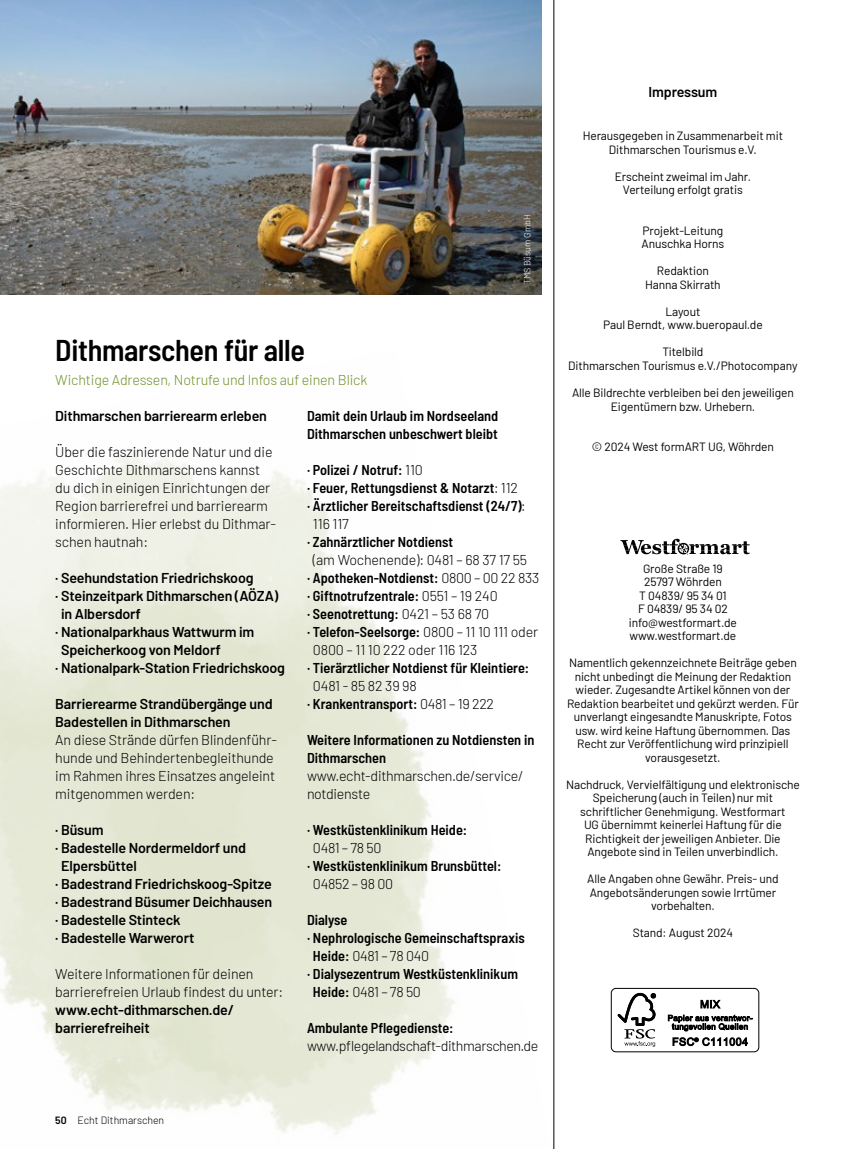
<style>
.page{position:relative;width:851px;height:1149px;background:#fff}
.page>*{position:absolute;margin:0;border:0;box-sizing:border-box;transform-origin:0 0}
.t1{font:600 semi-condensed 30px "Barlow";letter-spacing:-.01em;color:#000}
.t2{font:300 14.25px/18px "Barlow";letter-spacing:-.01em;color:#000}
.t3{font:600 semi-condensed 14.25px/18px "Barlow";color:#000}
.t4{font:600 14.25px/18px "Barlow";letter-spacing:-.01em;color:#000}
.t5{font:300 14.25px "Barlow";letter-spacing:-.01em;color:#709127}
.t6{font:300 14.25px "Barlow";letter-spacing:-.03em;color:#000}
.t7{font:12px/13.5px "Barlow";letter-spacing:-.01em;color:#000;text-align:center}
.t8{font:300 10.5px "Barlow";color:#000}
.t9{font:300 9px "Barlow";letter-spacing:-.01em;color:#fff}
.s1{font-weight:300;font-stretch:normal}
.s2{font-weight:300}
.s3{font-weight:600;font-stretch:semi-condensed}
.s4{font-weight:600}
</style>
<div class="page">
<div style="left:610px;top:987px;width:149px;height:64px;border:1px solid #000;border-radius:5px"></div>
<svg style="left:617px;top:992px;width:38px;height:54px"></svg>
<svg style="left:668px;top:999px;width:84px;height:46px"></svg>
<svg style="left:620px;top:538px;width:129px;height:17px"></svg>
<img style="left:0;top:0;width:541px;height:295px">
<hr style="left:553px;top:0;width:1px;height:1148px;background:#000">
<h1 class="t1" style="left:55px;top:328px;width:251px">Dithmarschen für alle</h1>
<p class="t5" style="left:55px;top:369px;width:313px">Wichtige Adressen, Notrufe und Infos auf einen Blick</p>
<p class="t9" style="left:520px;top:284px;width:71px;rotate:-90deg">TMS Büsum GmbH</p>
<p class="t4" style="left:55px;top:405px;width:213px">Dithmarschen barrierearm erleben</p>
<p class="t2" style="left:55px;top:441px;width:222px">Über die faszinierende Natur und die Geschichte Dithmarschens kannst du dich in einigen Einrichtungen der Region barrierefrei und barrierearm informieren. Hier erlebst du Dithmar&shy;schen hautnah:</p>
<p class="t4" style="left:55px;top:567px;width:200px">· Seehundstation Friedrichskoog</p>
<p class="t4" style="left:55px;top:585px;width:224px">· Steinzeitpark Dithmarschen (AÖZA)</p>
<p class="t4" style="left:61px;top:603px;width:81px">in Albersdorf</p>
<p class="t4" style="left:55px;top:621px;width:201px">· Nationalparkhaus Wattwurm im</p>
<p class="t4" style="left:61px;top:639px;width:161px">Speicherkoog von Meldorf</p>
<p class="t4" style="left:55px;top:657px;width:231px">· Nationalpark-Station Friedrichskoog</p>
<p class="t4" style="left:55px;top:693px;width:219px">Barrierearme Strandübergänge und<br>Badestellen in Dithmarschen</p>
<p class="t2" style="left:55px;top:729px;width:223px">An diese Strände dürfen Blindenführ&shy;hunde und Behindertenbegleithunde im Rahmen ihres Einsatzes angeleint mitgenommen werden:</p>
<p class="t4" style="left:55px;top:819px;width:50px">· Büsum</p>
<p class="t4" style="left:55px;top:837px;width:192px">· Badestelle Nordermeldorf und</p>
<p class="t4" style="left:61px;top:855px;width:77px">Elpersbüttel</p>
<p class="t4" style="left:55px;top:873px;width:218px">· Badestrand Friedrichskoog-Spitze</p>
<p class="t4" style="left:55px;top:891px;width:218px">· Badestrand Büsumer Deichhausen</p>
<p class="t4" style="left:55px;top:909px;width:127px">· Badestelle Stinteck</p>
<p class="t4" style="left:55px;top:927px;width:141px">· Badestelle Warwerort</p>
<p class="t2" style="left:55px;top:963px;width:229px">Weitere Informationen für deinen barrierefreien Urlaub findest du unter:</p>
<p class="t4" style="left:55px;top:999px;width:180px">www.echt-dithmarschen.de/ barrierefreiheit</p>
<p class="t3" style="left:307px;top:405px;width:193px">Damit dein Urlaub im Nordseeland<br>Dithmarschen unbeschwert bleibt</p>
<p class="t3" style="left:307px;top:459px;width:117px">· Polizei / Notruf: <span class="s1">110</span></p>
<p class="t3" style="left:307px;top:477px;width:212px">· Feuer, Rettungsdienst &amp; Notarzt<span class="s2">:</span> <span class="s1">112</span></p>
<p class="t3" style="left:307px;top:495px;width:220px">· Ärztlicher Bereitschaftsdienst (24/7)<span class="s2">:</span></p>
<p class="t2" style="left:313px;top:513px;width:37px">116 117</p>
<p class="t3" style="left:307px;top:531px;width:147px">· Zahnärztlicher Notdienst</p>
<p class="t2" style="left:313px;top:549px;width:216px">(am Wochenende): 0481 – 68 37 17 55</p>
<p class="t3" style="left:307px;top:567px;width:234px">· Apotheken-Notdienst: <span class="s1">0800 – 00 22 833</span></p>
<p class="t3" style="left:307px;top:585px;width:192px">· Giftnotrufzentrale: <span class="s1">0551 – 19 240</span></p>
<p class="t3" style="left:307px;top:603px;width:184px">· Seenotrettung: <span class="s1">0421 – 53 68 70</span></p>
<p class="t3" style="left:307px;top:621px;width:233px">· Telefon-Seelsorge: <span class="s1">0800 – 11 10 111 oder</span></p>
<p class="t2" style="left:313px;top:639px;width:166px">0800 – 11 10 222 oder 116 123</p>
<p class="t3" style="left:307px;top:657px;width:224px">· Tierärztlicher Notdienst für Kleintiere:</p>
<p class="t2" style="left:307px;top:675px;width:189px;text-indent:6px">0481 - 85 82 39 98<br><span class="s3">· Krankentransport:</span> 0481 – 19 222</p>
<p class="t3" style="left:307px;top:729px;width:229px">Weitere Informationen zu Notdiensten in<br>Dithmarschen</p>
<p class="t2" style="left:307px;top:765px;width:218px">www.echt-dithmarschen.de/service/ notdienste</p>
<p class="t3" style="left:307px;top:819px;width:162px">· Westküstenklinikum Heide:</p>
<p class="t2" style="left:313px;top:837px;width:70px">0481 – 78 50</p>
<p class="t3" style="left:307px;top:855px;width:196px">· Westküstenklinikum Brunsbüttel:</p>
<p class="t2" style="left:313px;top:873px;width:82px">04852 – 98 00</p>
<p class="t3" style="left:307px;top:909px;width:42px">Dialyse</p>
<p class="t3" style="left:307px;top:927px;width:219px">· Nephrologische Gemeinschaftspraxis</p>
<p class="t2" style="left:313px;top:945px;width:118px"><span class="s3">Heide:</span> 0481 – 78 040</p>
<p class="t3" style="left:307px;top:963px;width:212px">· Dialysezentrum Westküstenklinikum</p>
<p class="t2" style="left:313px;top:981px;width:109px"><span class="s3">Heide:</span> 0481 – 78 50</p>
<p class="t3" style="left:307px;top:1017px;width:148px">Ambulante Pflegedienste:</p>
<p class="t6" style="left:307px;top:1035px;width:233px">www.pflegelandschaft-dithmarschen.de</p>
<p class="t8" style="left:55px;top:1111px;width:110px"><span class="s4">50</span> Echt Dithmarschen</p>
<p class="t4" style="left:648px;top:81px;width:70px">Impressum</p>
<p class="t7" style="left:582px;top:128px;width:202px">Herausgegeben in Zusammenarbeit mit<br>Dithmarschen Tourismus e.V.</p>
<p class="t7" style="left:614px;top:169px;width:138px">Erscheint zweimal im Jahr.<br>Verteilung erfolgt gratis</p>
<p class="t7" style="left:641px;top:223px;width:84px;text-align:left">Projekt-Leitung<br>Anuschka Horns</p>
<p class="t7" style="left:645px;top:263px;width:77px">Redaktion<br>Hanna Skirrath</p>
<p class="t7" style="left:603px;top:304px;width:161px">Layout<br>Paul Berndt, www.bueropaul.de</p>
<p class="t7" style="left:568px;top:344px;width:231px">Titelbild<br>Dithmarschen Tourismus e.V./Photocompany</p>
<p class="t7" style="left:572px;top:385px;width:223px">Alle Bildrechte verbleiben bei den jeweiligen<br>Eigentümern bzw. Urhebern.</p>
<p class="t7" style="left:591px;top:439px;width:184px">© 2024 West formART UG, Wöhrden</p>
<p class="t7" style="left:628px;top:560px;width:110px">Große Straße 19<br>25797 Wöhrden<br>T 04839/ 95 34 01<br>F 04839/ 95 34 02 info@westformart.de www.westformart.de</p>
<p class="t7" style="left:567px;top:655px;width:233px">Namentlich gekennzeichnete Beiträge geben nicht unbedingt die Meinung der Redaktion wieder. Zugesandte Artikel können von der Redaktion bearbeitet und gekürzt werden. Für unverlangt eingesandte Manuskripte, Fotos usw. wird keine Haftung übernommen. Das Recht zur Veröffentlichung wird prinzipiell vorausgesetzt.</p>
<p class="t7" style="left:566px;top:776px;width:235px">Nachdruck, Vervielfältigung und elektronische Speicherung (auch in Teilen) nur mit schriftlicher Genehmigung. Westformart<br>UG übernimmt keinerlei Haftung für die Richtigkeit der jeweiligen Anbieter. Die Angebote sind in Teilen unverbindlich.</p>
<p class="t7" style="left:587px;top:871px;width:193px">Alle Angaben ohne Gewähr. Preis- und<br>Angebotsänderungen sowie Irrtümer vorbehalten.</p>
<p class="t7" style="left:632px;top:925px;width:102px">Stand: August 2024</p>
</div>
